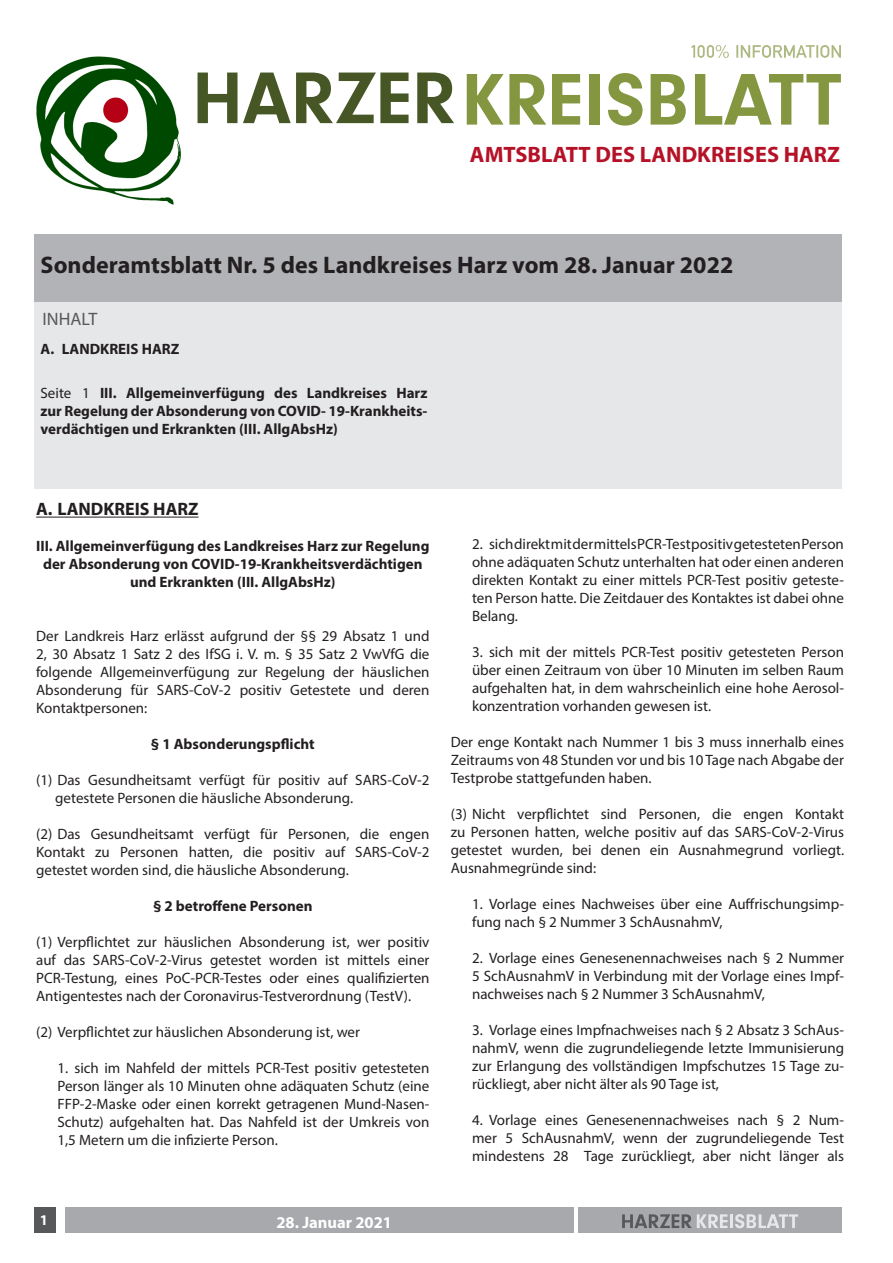
<style>
.page{position:relative;width:893px;height:1263px;background:#fff}
.page>*{position:absolute;margin:0;border:0;box-sizing:border-box;transform-origin:0 0}
.t1{font:700 24px "Myriad Pro";letter-spacing:.005em;color:#231f20}
.t2{font:700 22.35px "Myriad Pro";letter-spacing:.005em;color:#b51227}
.Text_Amtliches{font:700 18px "Myriad Pro";color:#231f20}
.t3{font:18px "Myriad Pro";color:#57585a}
.Überschrift{font:700 16.5px "Myriad Pro";color:#fff}
.Text_Amtliches-2{font:15px/18px "Myriad Pro";color:#231f20;text-align:justify}
.Text_Amtliches-3{font:700 15px/18px "Myriad Pro";color:#231f20;text-align:center}
.t4{font:700 14.85px "Myriad Pro";color:#fff}
.s1{font-weight:400}
</style>
<div class="page">
<div style="left:578px;top:1208px;width:264px;height:25px;background:#a8a9ad"></div>
<svg style="left:622px;top:1214px;width:105px;height:14px"></svg>
<hr style="left:730px;top:1214px;width:3px;height:14px;background:#e6e7e9">
<svg style="left:735px;top:1214px;width:63px;height:14px"></svg>
<div style="left:34px;top:1208px;width:21px;height:25px;background:#57585a"></div>
<div style="left:66px;top:1208px;width:508px;height:25px;background:#a8a9ad"></div>
<hr style="left:36px;top:517px;width:163px;height:1px;background:#231f20">
<div style="left:34px;top:234px;width:808px;height:68px;background:#b2b3b7"></div>
<div style="left:34px;top:303px;width:808px;height:186px;background:#e6e7e9"></div>
<svg style="left:198px;top:73px;width:39px;height:50px"></svg>
<svg style="left:243px;top:73px;width:166px;height:50px"></svg>
<svg style="left:417px;top:73px;width:37px;height:50px"></svg>
<svg style="left:467px;top:74px;width:36px;height:51px"></svg>
<svg style="left:509px;top:74px;width:37px;height:51px"></svg>
<svg style="left:552px;top:74px;width:28px;height:51px"></svg>
<div style="left:589px;top:74px;width:10px;height:51px;background:#859641"></div>
<svg style="left:608px;top:73px;width:35px;height:53px"></svg>
<svg style="left:651px;top:74px;width:35px;height:51px"></svg>
<svg style="left:695px;top:74px;width:146px;height:51px"></svg>
<svg style="left:692px;top:45px;width:149px;height:13px"></svg>
<img style="left:36px;top:56px;width:145px;height:149px">
<p class="t2" style="left:470px;top:140px;width:372px">AMTSBLATT DES LANDKREISES HARZ</p>
<p class="t1" style="left:40px;top:249px;width:694px">Sonderamtsblatt Nr. 5 des Landkreises Harz vom 28. Januar 2022</p>
<p class="t3" style="left:43px;top:307px;width:56px">INHALT</p>
<p class="Text_Amtliches-3" style="left:41px;top:339px;width:140px">A. LANDKREIS HARZ</p>
<p class="Text_Amtliches-3" style="left:40px;top:384px;width:388px;text-align:justify"><span class="s1">Seite 1</span> III. Allgemeinverfügung des Landkreises Harz zur Regelung der Absonderung von COVID- 19-Krankheits&shy;verdächtigen und Erkrankten (III. AllgAbsHz)</p>
<p class="Text_Amtliches" style="left:36px;top:497px;width:164px">A. LANDKREIS HARZ</p>
<p class="Text_Amtliches-3" style="left:36px;top:537px;width:395px">III. Allgemeinverfügung des Landkreises Harz zur Regelung der Absonderung von COVID-19-Krankheitsverdächtigen und Erkrankten (III. AllgAbsHz)</p>
<p class="Text_Amtliches-2" style="left:36px;top:627px;width:395px">Der Landkreis Harz erlässt aufgrund der §§ 29 Absatz 1 und 2, 30 Absatz 1 Satz 2 des IfSG i. V. m. § 35 Satz 2 VwVfG die folgende Allgemeinverfügung zur Regelung der häuslichen Absonderung für SARS-CoV-2 positiv Getestete und deren Kontaktpersonen:</p>
<p class="Text_Amtliches-3" style="left:151px;top:735px;width:165px">§ 1 Absonderungspflicht</p>
<p class="Text_Amtliches-2" style="left:55px;top:771px;width:376px;text-indent:-19px">(1) Das Gesundheitsamt verfügt für positiv auf SARS-CoV-2 getestete Personen die häusliche Absonderung.</p>
<p class="Text_Amtliches-2" style="left:36px;top:825px;width:395px">(2) Das Gesundheitsamt verfügt für Personen, die engen Kontakt zu Personen hatten, die positiv auf SARS-CoV-2 getestet worden sind, die häusliche Absonderung.</p>
<p class="Text_Amtliches-3" style="left:153px;top:897px;width:161px">§ 2 betroffene Personen</p>
<p class="Text_Amtliches-2" style="left:36px;top:933px;width:395px">(1) Verpflichtet zur häuslichen Absonderung ist, wer positiv auf das SARS-CoV-2-Virus getestet worden ist mittels einer PCR-Testung, eines PoC-PCR-Testes oder eines qualifizierten Antigentestes nach der Coronavirus-Testverordnung (TestV).</p>
<p class="Text_Amtliches-2" style="left:36px;top:1023px;width:325px">(2) Verpflichtet zur häuslichen Absonderung ist, wer</p>
<p class="Text_Amtliches-2" style="left:57px;top:1059px;width:374px">1. sich im Nahfeld der mittels PCR-Test positiv getesteten Person länger als 10 Minuten ohne adäquaten Schutz (eine FFP-2-Maske oder einen korrekt getragenen Mund-Nasen-Schutz) aufgehalten hat. Das Nahfeld ist der Umkreis von 1,5 Metern um die infizierte Person.</p>
<p class="t4" style="left:40px;top:1210px;width:10px">1</p>
<p class="Überschrift" style="left:276px;top:1212px;width:117px">28. Januar 2021</p>
<p class="Text_Amtliches-2" style="left:472px;top:535px;width:374px">2. sich direkt mit der mittels PCR-Test positiv getesteten Person ohne adäquaten Schutz unterhalten hat oder einen anderen direkten Kontakt zu einer mittels PCR-Test positiv geteste&shy;ten Person hatte. Die Zeitdauer des Kontaktes ist dabei ohne Belang.</p>
<p class="Text_Amtliches-2" style="left:472px;top:643px;width:374px">3. sich mit der mittels PCR-Test positiv getesteten Person über einen Zeitraum von über 10 Minuten im selben Raum aufgehalten hat, in dem wahrscheinlich eine hohe Aerosol&shy;konzentration vorhanden gewesen ist.</p>
<p class="Text_Amtliches-2" style="left:451px;top:733px;width:395px">Der enge Kontakt nach Nummer 1 bis 3 muss innerhalb eines Zeitraums von 48 Stunden vor und bis 10 Tage nach Abgabe der Testprobe stattgefunden haben.</p>
<p class="Text_Amtliches-2" style="left:451px;top:805px;width:395px">(3) Nicht verpflichtet sind Personen, die engen Kontakt zu Personen hatten, welche positiv auf das SARS-CoV-2-Virus getestet wurden, bei denen ein Ausnahmegrund vorliegt.<br>Ausnahmegründe sind:</p>
<p class="Text_Amtliches-2" style="left:472px;top:895px;width:374px">1. Vorlage eines Nachweises über eine Auffrischungsimp&shy;fung nach § 2 Nummer 3 SchAusnahmV,</p>
<p class="Text_Amtliches-2" style="left:472px;top:949px;width:374px">2. Vorlage eines Genesenennachweises nach § 2 Nummer 5 SchAusnahmV in Verbindung mit der Vorlage eines Impf&shy;nachweises nach § 2 Nummer 3 SchAusnahmV,</p>
<p class="Text_Amtliches-2" style="left:472px;top:1021px;width:374px">3. Vorlage eines Impfnachweises nach § 2 Absatz 3 SchAus&shy;nahmV, wenn die zugrundeliegende letzte Immunisierung zur Erlangung des vollständigen Impfschutzes 15 Tage zu&shy;rückliegt, aber nicht älter als 90 Tage ist,</p>
<p class="Text_Amtliches-2" style="left:472px;top:1111px;width:374px">4. Vorlage eines Genesenennachweises nach § 2 Num&shy;mer 5 SchAusnahmV, wenn der zugrundeliegende Test mindestens 28 Tage zurückliegt, aber nicht länger als</p>
</div>
